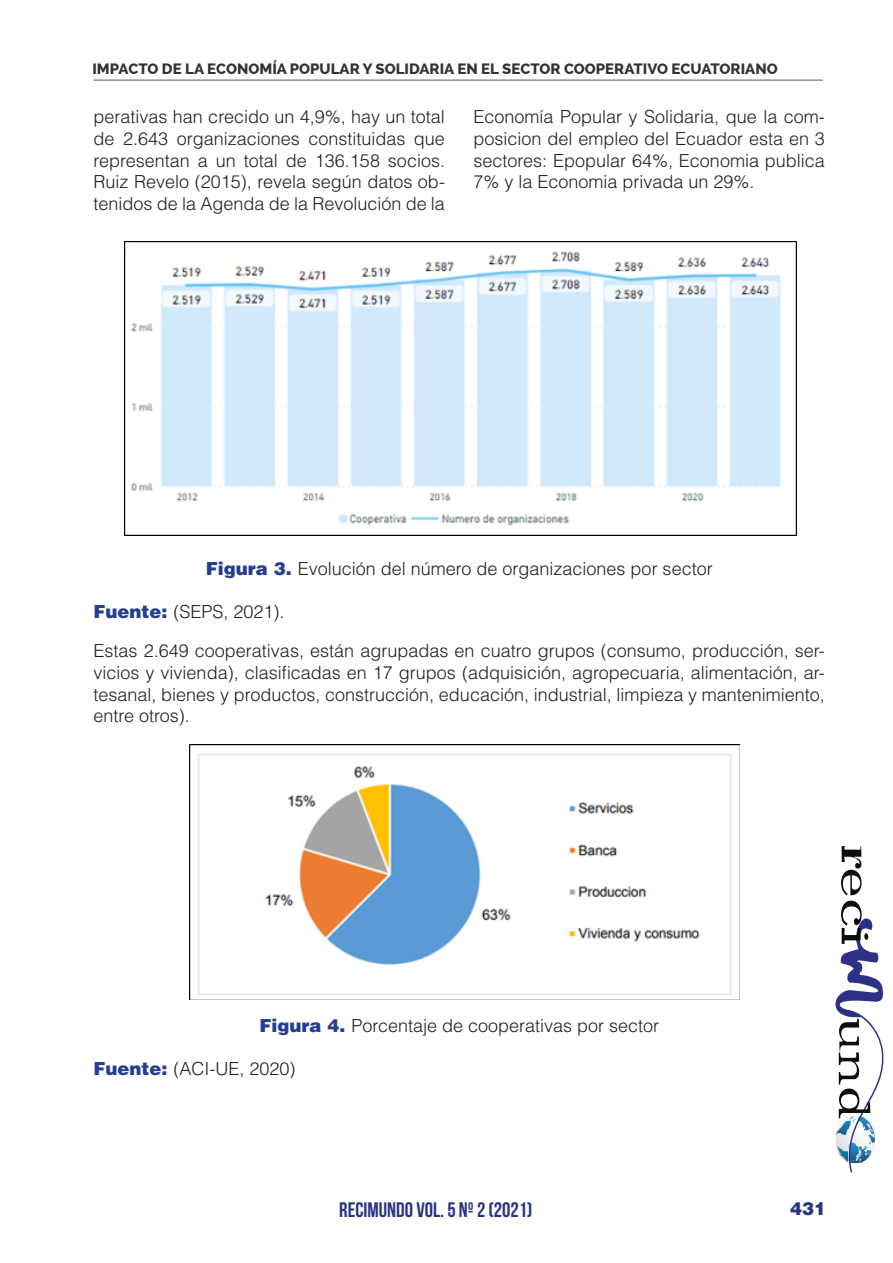
<style>
.page{position:relative;width:893px;height:1263px;background:#fff}
.page>*{position:absolute;margin:0;border:0;box-sizing:border-box;transform-origin:0 0}
.t1{font:700 21px "Bebas Neue";color:#2b3481}
.t2{font:300 18px/21.6px "Helvetica LT Std";color:#231f20;text-align:justify}
.t3{font:900 18px "Helvetica LT Std";color:#2b3481}
.t4{font:800 15px "Raleway";color:#333}
.s1{font-weight:900;color:#253f8e}
</style>
<div class="page">
<hr style="left:94px;top:80px;width:729px;height:1px;background:#545557">
<svg style="left:841px;top:846px;width:20px;height:49px"></svg>
<svg style="left:835px;top:901px;width:49px;height:272px"></svg>
<img style="left:125px;top:242px;width:671px;height:294px">
<img style="left:190px;top:744px;width:549px;height:255px">
<p class="t4" style="left:92px;top:61px;width:687px">IMPACTO DE LA ECONOMÍA POPULAR Y SOLIDARIA EN EL SECTOR COOPERATIVO ECUATORIANO</p>
<p class="t2" style="left:94px;top:106px;width:353px">perativas han crecido un 4,9%, hay un total de 2.643 organizaciones constituidas que representan a un total de 136.158 socios.<br>Ruiz Revelo (2015), revela según datos ob&shy;tenidos de la Agenda de la Revolución de la</p>
<p class="t2" style="left:473px;top:106px;width:353px">Economía Popular y Solidaria, que la com&shy;posicion del empleo del Ecuador esta en 3 sectores: Epopular 64%, Economia publica 7% y la Economia privada un 29%.</p>
<p class="t2" style="left:206px;top:558px;width:508px"><span class="s1">Figura 3.</span> Evolución del número de organizaciones por sector</p>
<p class="t2" style="left:94px;top:601px;width:193px"><span class="s1">Fuente:</span> (SEPS, 2021).</p>
<p class="t2" style="left:94px;top:640px;width:733px">Estas 2.649 cooperativas, están agrupadas en cuatro grupos (consumo, producción, ser&shy;vicios y vivienda), clasificadas en 17 grupos (adquisición, agropecuaria, alimentación, ar&shy;tesanal, bienes y productos, construcción, educación, industrial, limpieza y mantenimiento, entre otros).</p>
<p class="t2" style="left:259px;top:1014px;width:401px"><span class="s1">Figura 4.</span> Porcentaje de cooperativas por sector</p>
<p class="t2" style="left:94px;top:1057px;width:204px"><span class="s1">Fuente:</span> (ACI-UE, 2020)</p>
<p class="t1" style="left:339px;top:1198px;width:195px">RECIMUNDO VOL. 5 Nº 2 (2021)</p>
<p class="t3" style="left:790px;top:1197px;width:38px">431</p>
</div>
